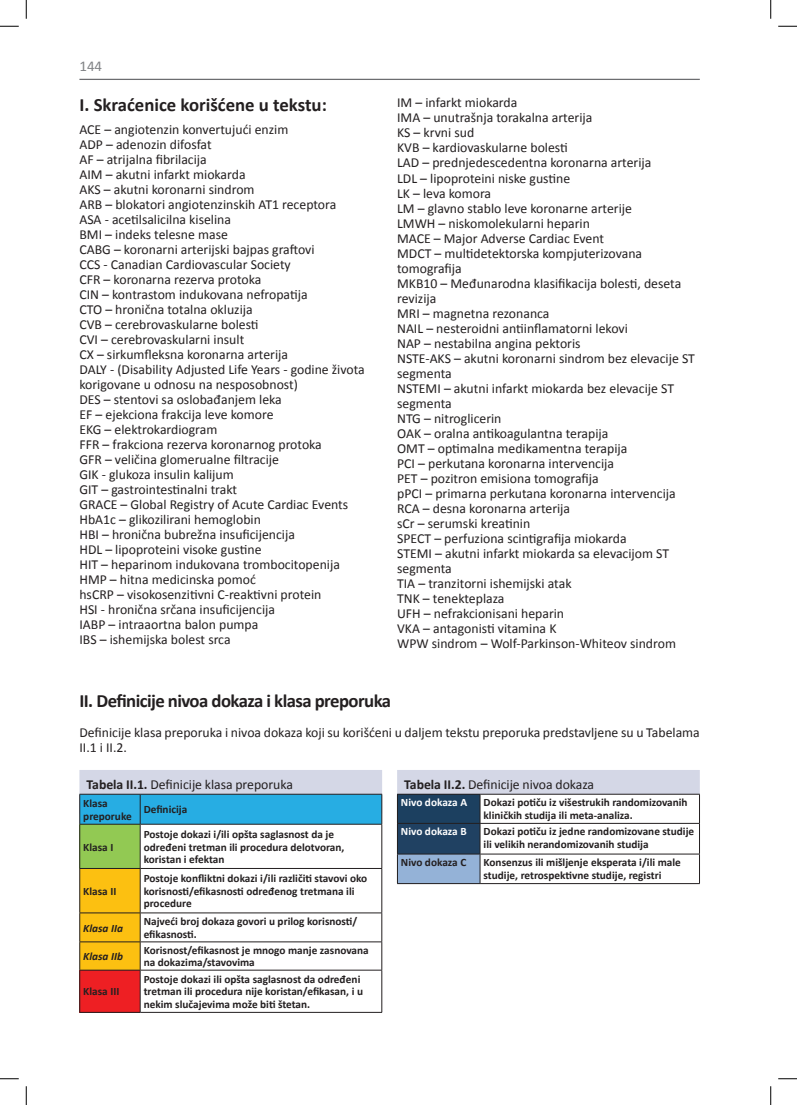
<style>
.page{position:relative;width:797px;height:1105px;background:#fff}
.page>*{position:absolute;margin:0;border:0;box-sizing:border-box;transform-origin:0 0}
.t1{font:700 18.75px "Calibri";letter-spacing:-.03em;color:#231f20}
.t2{font:700 18.75px "Calibri";color:#231f20}
.t3{font:15px "Calibri";color:#808285}
.t4{font:13.75px/15px "Calibri";color:#231f20}
.t5{font:700 11.25px/12.5px "Calibri";color:#231f20}
.t6{font:700 11.25px "Calibri";color:#fff}
.t7{font:italic 700 11.25px "Calibri";color:#231f20}
.s1{font-weight:700}
</style>
<div class="page">
<hr style="left:79px;top:79px;width:620px;height:1px;background:#6c6d70">
<div style="left:79px;top:770px;width:303px;height:44px;background:#d4d7e6"></div>
<div style="left:80px;top:795px;width:301px;height:29px;background:#27ade3"></div>
<div style="left:80px;top:824px;width:60px;height:44px;background:#92c953"></div>
<div style="left:80px;top:970px;width:60px;height:42px;background:#ee1f23"></div>
<hr style="left:79px;top:794px;width:61px;height:1px;background:#231f20">
<hr style="left:79px;top:794px;width:1px;height:30px;background:#231f20">
<hr style="left:140px;top:794px;width:242px;height:1px;background:#231f20">
<hr style="left:140px;top:794px;width:1px;height:30px;background:#231f20">
<hr style="left:381px;top:794px;width:1px;height:30px;background:#231f20">
<hr style="left:79px;top:824px;width:61px;height:1px;background:#231f20">
<hr style="left:79px;top:824px;width:1px;height:44px;background:#231f20">
<hr style="left:140px;top:824px;width:242px;height:1px;background:#231f20">
<hr style="left:140px;top:824px;width:1px;height:44px;background:#231f20">
<hr style="left:381px;top:824px;width:1px;height:44px;background:#231f20">
<hr style="left:140px;top:868px;width:242px;height:1px;background:#231f20">
<hr style="left:381px;top:869px;width:1px;height:43px;background:#231f20">
<hr style="left:140px;top:912px;width:242px;height:1px;background:#231f20">
<hr style="left:140px;top:941px;width:242px;height:1px;background:#231f20">
<svg style="left:79px;top:868px;width:62px;height:102px;background:#eeb613"></svg>
<svg style="left:381px;top:913px;width:1px;height:57px"></svg>
<hr style="left:79px;top:970px;width:61px;height:1px;background:#231f20">
<hr style="left:79px;top:970px;width:1px;height:42px;background:#231f20">
<hr style="left:140px;top:970px;width:242px;height:1px;background:#231f20">
<hr style="left:140px;top:970px;width:1px;height:42px;background:#231f20">
<hr style="left:381px;top:970px;width:1px;height:42px;background:#231f20">
<hr style="left:79px;top:1012px;width:61px;height:1px;background:#231f20">
<hr style="left:140px;top:1012px;width:242px;height:1px;background:#231f20">
<div style="left:397px;top:770px;width:302px;height:44px;background:#d4d7e6"></div>
<div style="left:397px;top:794px;width:83px;height:29px;background:#1c4060"></div>
<div style="left:480px;top:794px;width:219px;height:29px;background:#fff"></div>
<div style="left:397px;top:823px;width:83px;height:31px;background:#204162"></div>
<div style="left:397px;top:854px;width:83px;height:29px;background:#94b2d7"></div>
<hr style="left:397px;top:794px;width:83px;height:1px;background:#231f20">
<svg style="left:397px;top:794px;width:1px;height:29px"></svg>
<hr style="left:480px;top:794px;width:219px;height:1px;background:#231f20">
<svg style="left:479px;top:794px;width:1px;height:29px"></svg>
<svg style="left:699px;top:794px;width:1px;height:29px"></svg>
<hr style="left:397px;top:823px;width:83px;height:1px;background:#231f20">
<hr style="left:397px;top:824px;width:1px;height:30px;background:#231f20">
<hr style="left:480px;top:823px;width:219px;height:1px;background:#231f20">
<hr style="left:479px;top:824px;width:1px;height:30px;background:#231f20">
<hr style="left:699px;top:824px;width:1px;height:30px;background:#231f20">
<hr style="left:397px;top:854px;width:83px;height:1px;background:#231f20">
<svg style="left:397px;top:854px;width:1px;height:29px"></svg>
<hr style="left:480px;top:854px;width:219px;height:1px;background:#231f20">
<svg style="left:479px;top:854px;width:1px;height:29px"></svg>
<svg style="left:699px;top:854px;width:1px;height:29px"></svg>
<hr style="left:397px;top:883px;width:83px;height:1px;background:#231f20">
<hr style="left:480px;top:883px;width:219px;height:1px;background:#231f20">
<svg style="left:0;top:25px;width:19px;height:2px"></svg>
<svg style="left:778px;top:25px;width:19px;height:2px"></svg>
<svg style="left:0;top:1078px;width:19px;height:1px"></svg>
<svg style="left:778px;top:1078px;width:19px;height:1px"></svg>
<svg style="left:25px;top:0;width:2px;height:19px"></svg>
<svg style="left:25px;top:1086px;width:2px;height:19px"></svg>
<svg style="left:770px;top:0;width:1px;height:19px"></svg>
<svg style="left:770px;top:1086px;width:1px;height:19px"></svg>
<p class="t3" style="left:79px;top:57px;width:24px">144</p>
<h1 class="t2" style="left:79px;top:93px;width:249px">I. Skraćenice korišćene u tekstu:</h1>
<p class="t4" style="left:79px;top:121px;width:287px">ACE – angiotenzin konvertujući enzim<br>ADP – adenozin difosfat<br>AF – atrijalna fibrilacija<br>AIM – akutni infarkt miokarda<br>AKS – akutni koronarni sindrom<br>ARB – blokatori angiotenzinskih AT1 receptora<br>ASA - acetilsalicilna kiselina<br>BMI – indeks telesne mase<br>CABG – koronarni arterijski bajpas graftovi<br>CCS - Canadian Cardiovascular Society<br>CFR – koronarna rezerva protoka<br>CIN – kontrastom indukovana nefropatija<br>CTO – hronična totalna okluzija<br>CVB – cerebrovaskularne bolesti<br>CVI – cerebrovaskularni insult<br>CX – sirkumfleksna koronarna arterija<br>DALY - (Disability Adjusted Life Years - godine života korigovane u odnosu na nesposobnost)<br>DES – stentovi sa oslobađanjem leka<br>EF – ejekciona frakcija leve komore<br>EKG – elektrokardiogram<br>FFR – frakciona rezerva koronarnog protoka<br>GFR – veličina glomerualne filtracije<br>GIK - glukoza insulin kalijum<br>GIT – gastrointestinalni trakt<br>GRACE – Global Registry of Acute Cardiac Events HbA1c – glikozilirani hemoglobin<br>HBI – hronična bubrežna insuficijencija<br>HDL – lipoproteini visoke gustine<br>HIT – heparinom indukovana trombocitopenija HMP – hitna medicinska pomoć<br>hsCRP – visokosenzitivni C-reaktivni protein<br>HSI - hronična srčana insuficijencija<br>IABP – intraaortna balon pumpa<br>IBS – ishemijska bolest srca</p>
<p class="t4" style="left:397px;top:95px;width:299px">IM – infarkt miokarda<br>IMA – unutrašnja torakalna arterija<br>KS – krvni sud<br>KVB – kardiovaskularne bolesti<br>LAD – prednjedescedentna koronarna arterija<br>LDL – lipoproteini niske gustine<br>LK – leva komora<br>LM – glavno stablo leve koronarne arterije<br>LMWH – niskomolekularni heparin<br>MACE – Major Adverse Cardiac Event<br>MDCT – multidetektorska kompjuterizovana tomografija<br>MKB10 – Međunarodna klasifikacija bolesti, deseta revizija<br>MRI – magnetna rezonanca<br>NAIL – nesteroidni antiinflamatorni lekovi<br>NAP – nestabilna angina pektoris<br>NSTE-AKS – akutni koronarni sindrom bez elevacije ST segmenta<br>NSTEMI – akutni infarkt miokarda bez elevacije ST segmenta<br>NTG – nitroglicerin<br>OAK – oralna antikoagulantna terapija<br>OMT – optimalna medikamentna terapija<br>PCI – perkutana koronarna intervencija<br>PET – pozitron emisiona tomografija<br>pPCI – primarna perkutana koronarna intervencija<br>RCA – desna koronarna arterija<br>sCr – serumski kreatinin<br>SPECT – perfuziona scintigrafija miokarda<br>STEMI – akutni infarkt miokarda sa elevacijom ST segmenta<br>TIA – tranzitorni ishemijski atak<br>TNK – tenekteplaza<br>UFH – nefrakcionisani heparin<br>VKA – antagonisti vitamina K<br>WPW sindrom – Wolf-Parkinson-Whiteov sindrom</p>
<h1 class="t1" style="left:79px;top:689px;width:313px">II. Definicije nivoa dokaza i klasa preporuka</h1>
<p class="t4" style="left:79px;top:724px;width:622px">Definicije klasa preporuka i nivoa dokaza koji su korišćeni u daljem tekstu preporuka predstavljene su u Tabelama<br>II.1 i II.2.</p>
<p class="t4" style="left:86px;top:776px;width:208px"><span class="s1">Tabela II.1.</span> Definicije klasa preporuka</p>
<p class="t5" style="left:83px;top:797px;width:50px">Klasa preporuke</p>
<p class="t5" style="left:144px;top:803px;width:45px">Definicija</p>
<p class="t5" style="left:83px;top:840px;width:32px">Klasa I</p>
<p class="t4" style="left:404px;top:776px;width:191px"><span class="s1">Tabela II.2.</span> Definicije nivoa dokaza</p>
<p class="t6" style="left:401px;top:795px;width:68px">Nivo dokaza A</p>
<p class="t5" style="left:483px;top:796px;width:205px">Dokazi potiču iz višestrukih randomizovanih kliničkih studija ili meta-analiza.</p>
<p class="t6" style="left:401px;top:825px;width:67px">Nivo dokaza B</p>
<p class="t5" style="left:483px;top:825px;width:212px">Dokazi potiču iz jedne randomizovane studije ili velikih nerandomizovanih studija</p>
<p class="t5" style="left:401px;top:855px;width:67px">Nivo dokaza C</p>
<p class="t5" style="left:483px;top:855px;width:199px">Konsenzus ili mišljenje eksperata i/ili male studije, retrospektivne studije, registri</p>
<p class="t5" style="left:144px;top:827px;width:202px">Postoje dokazi i/ili opšta saglasnost da je određeni tretman ili procedura delotvoran, koristan i efektan</p>
<p class="t5" style="left:144px;top:872px;width:225px">Postoje konfliktni dokazi i/ili različiti stavovi oko korisnosti/efikasnosti određenog tretmana ili procedure</p>
<p class="t5" style="left:83px;top:884px;width:35px">Klasa II</p>
<p class="t7" style="left:83px;top:921px;width:41px">Klasa IIa</p>
<p class="t5" style="left:144px;top:915px;width:215px">Najveći broj dokaza govori u prilog korisnosti/ efikasnosti.</p>
<p class="t7" style="left:83px;top:949px;width:41px">Klasa IIb</p>
<p class="t5" style="left:144px;top:943px;width:226px">Korisnost/efikasnost je mnogo manje zasnovana na dokazima/stavovima</p>
<p class="t5" style="left:83px;top:985px;width:38px">Klasa III</p>
<p class="t5" style="left:144px;top:972px;width:221px">Postoje dokazi ili opšta saglasnost da određeni tretman ili procedura nije koristan/efikasan, i u nekim slučajevima može biti štetan.</p>
</div>
